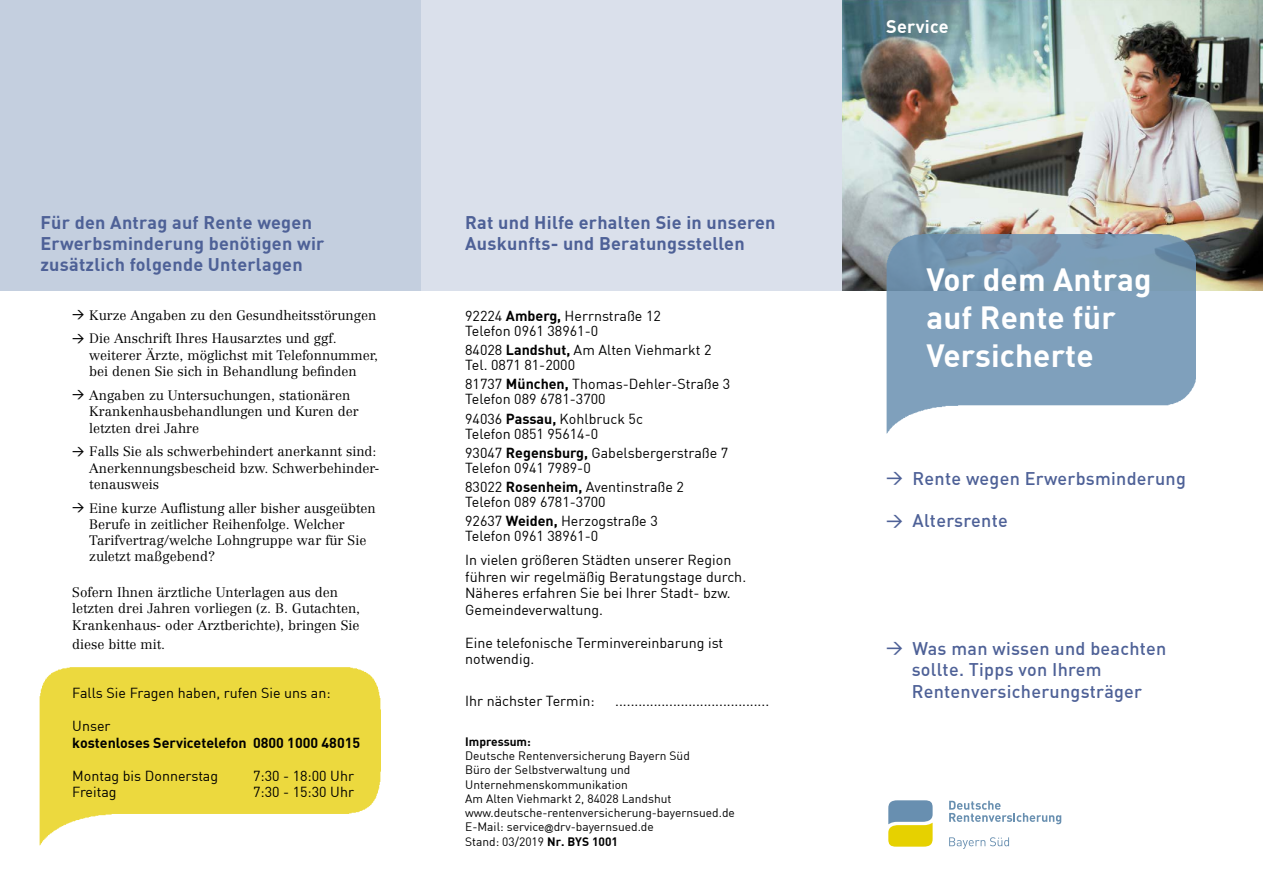
<style>
.page{position:relative;width:1263px;height:893px;background:#fff}
.page>*{position:absolute;margin:0;border:0;box-sizing:border-box;transform-origin:0 0}
.t1{font:700 31.5px/37.8px "DIN";letter-spacing:.005em;color:#fff}
.t2{font:700 18px/21px "DIN";letter-spacing:.015em;color:#4e6197}
.t3{font:500 18px/21.3px "DIN";letter-spacing:.015em;color:#4e6197}
.t4{font:700 18px "DIN";letter-spacing:.015em;color:#fff}
.t5{font:14.25px/15px "DIN";color:#000}
.t6{font:700 14.25px "DIN";color:#000}
.t7{font:300 13.5px/16.5px "Centennial LT";color:#000}
.t8{font:12px/14.2px "DIN";color:#000}
.t9{font:700 12px "DIN";color:#000}
.s1{font-family:"DIN Medium Alternate";font-weight:400;font-size:12px}
.s2{font-weight:700}
.s3{font-family:"Arial";font-size:9px}
.s4{font-family:"DIN Medium Alternate";font-weight:400;font-size:16.5px}
</style>
<div class="page">
<div style="left:412px;top:0;width:454px;height:291px;background:#dae0eb"></div>
<img style="left:842px;top:0;width:421px;height:291px">
<div style="left:0;top:0;width:421px;height:291px;background:#c4cfdf"></div>
<img style="left:886px;top:215px;width:309px;height:219px">
<img style="left:39px;top:667px;width:342px;height:178px">
<svg style="left:888px;top:800px;width:45px;height:47px;background:#b1b96c"></svg>
<svg style="left:949px;top:801px;width:112px;height:23px"></svg>
<svg style="left:949px;top:837px;width:60px;height:12px"></svg>
<p class="t2" style="left:40px;top:211px;width:286px">Für den Antrag auf Rente wegen<br>Erwerbsminderung benötigen wir zusätzlich folgende Unterlagen</p>
<p class="t7" style="left:72px;top:303px;width:306px;line-height:23.4px"><span class="s1">&gt;</span> Kurze Angaben zu den Gesundheitsstörungen <span class="s1">&gt;</span> Die Anschrift Ihres Hausarztes und ggf.</p>
<p class="t7" style="left:89px;top:347px;width:290px">weiterer Ärzte, möglichst mit Telefonnummer, bei denen Sie sich in Behandlung befinden</p>
<p class="t7" style="left:89px;top:387px;width:271px;text-indent:-17px"><span class="s1">&gt;</span> Angaben zu Untersuchungen, stationären<br>Krankenhausbehandlungen und Kuren der letzten drei Jahre</p>
<p class="t7" style="left:89px;top:443px;width:292px;text-indent:-17px"><span class="s1">&gt;</span> Falls Sie als schwerbehindert anerkannt sind:<br>Anerkennungsbescheid bzw. Schwerbehinder&shy;tenausweis</p>
<p class="t7" style="left:89px;top:500px;width:288px;text-indent:-17px"><span class="s1">&gt;</span> Eine kurze Auflistung aller bisher ausgeübten Berufe in zeitlicher Reihenfolge. Welcher Tarifvertrag/welche Lohngruppe war für Sie zuletzt maßgebend?</p>
<p class="t7" style="left:72px;top:584px;width:289px">Sofern Ihnen ärztliche Unterlagen aus den letzten drei Jahren vorliegen (z. B. Gutachten,<br>Krankenhaus- oder Arztberichte), bringen Sie</p>
<p class="t7" style="left:72px;top:636px;width:94px">diese bitte mit.</p>
<p class="t5" style="left:72px;top:685px;width:260px">Falls Sie Fragen haben, rufen Sie uns an:</p>
<p class="t5" style="left:72px;top:718px;width:40px">Unser</p>
<p class="t6" style="left:72px;top:733px;width:289px">kostenloses Servicetelefon 0800 1000 48015</p>
<p class="t5" style="left:72px;top:768px;width:147px">Montag bis Donnerstag</p>
<p class="t5" style="left:253px;top:768px;width:102px">7:30 - 18:00 Uhr</p>
<p class="t5" style="left:72px;top:784px;width:46px">Freitag</p>
<p class="t5" style="left:253px;top:784px;width:102px">7:30 - 15:30 Uhr</p>
<p class="t2" style="left:465px;top:211px;width:312px">Rat und Hilfe erhalten Sie in unseren<br>Auskunfts- und Beratungsstellen</p>
<p class="t5" style="left:465px;top:308px;width:197px">92224 <span class="s2">Amberg,</span> Herrnstraße 12<br>Telefon 0961 38961-0</p>
<p class="t5" style="left:465px;top:342px;width:248px">84028 <span class="s2">Landshut,</span> Am Alten Viehmarkt 2<br>Tel. 0871 81-2000</p>
<p class="t5" style="left:465px;top:376px;width:267px">81737 <span class="s2">München,</span> Thomas-Dehler-Straße 3<br>Telefon 089 6781-3700</p>
<p class="t5" style="left:465px;top:411px;width:179px">94036 <span class="s2">Passau,</span> Kohlbruck 5c<br>Telefon 0851 95614-0</p>
<p class="t5" style="left:465px;top:445px;width:265px">93047 <span class="s2">Regensburg,</span> Gabelsbergerstraße 7<br>Telefon 0941 7989-0</p>
<p class="t5" style="left:465px;top:479px;width:220px">83022 <span class="s2">Rosenheim,</span> Aventinstraße 2<br>Telefon 089 6781-3700</p>
<p class="t5" style="left:465px;top:514px;width:194px">92637 <span class="s2">Weiden,</span> Herzogstraße 3<br>Telefon 0961 38961-0</p>
<p class="t5" style="left:465px;top:551px;width:282px;line-height:16.5px">In vielen größeren Städten unserer Region führen wir regelmäßig Beratungstage durch.<br>Näheres erfahren Sie bei Ihrer Stadt- bzw.<br>Gemeindeverwaltung.</p>
<p class="t5" style="left:465px;top:634px;width:260px;line-height:16.5px">Eine telefonische Terminvereinbarung ist notwendig.</p>
<p class="t5" style="left:465px;top:693px;width:131px">Ihr nächster Termin:</p>
<p class="t5" style="left:615px;top:693px;width:155px">........................................</p>
<p class="t9" style="left:465px;top:734px;width:67px">Impressum:</p>
<p class="t8" style="left:465px;top:748px;width:271px">Deutsche Rentenversicherung Bayern Süd<br>Büro der Selbstverwaltung und Unternehmenskommunikation<br>Am Alten Viehmarkt 2, 84028 Landshut www.deutsche-rentenversicherung-bayernsued.de E-Mail: service<span class="s3">@</span>drv-bayernsued.de<br>Stand: 03/2019 <span class="s2">Nr. BYS 1001</span></p>
<p class="t4" style="left:886px;top:15px;width:64px">Service</p>
<h1 class="t1" style="left:926px;top:259px;width:227px">Vor dem Antrag auf Rente für<br>Versicherte</h1>
<p class="t3" style="left:886px;top:467px;width:301px"><span class="s4">&gt;</span> Rente wegen Erwerbsminderung</p>
<p class="t3" style="left:886px;top:510px;width:123px"><span class="s4">&gt;</span> Altersrente</p>
<p class="t3" style="left:912px;top:637px;width:256px;text-indent:-26px"><span class="s4">&gt;</span> Was man wissen und beachten sollte. Tipps von Ihrem<br>Rentenversicherungsträger</p>
</div>
